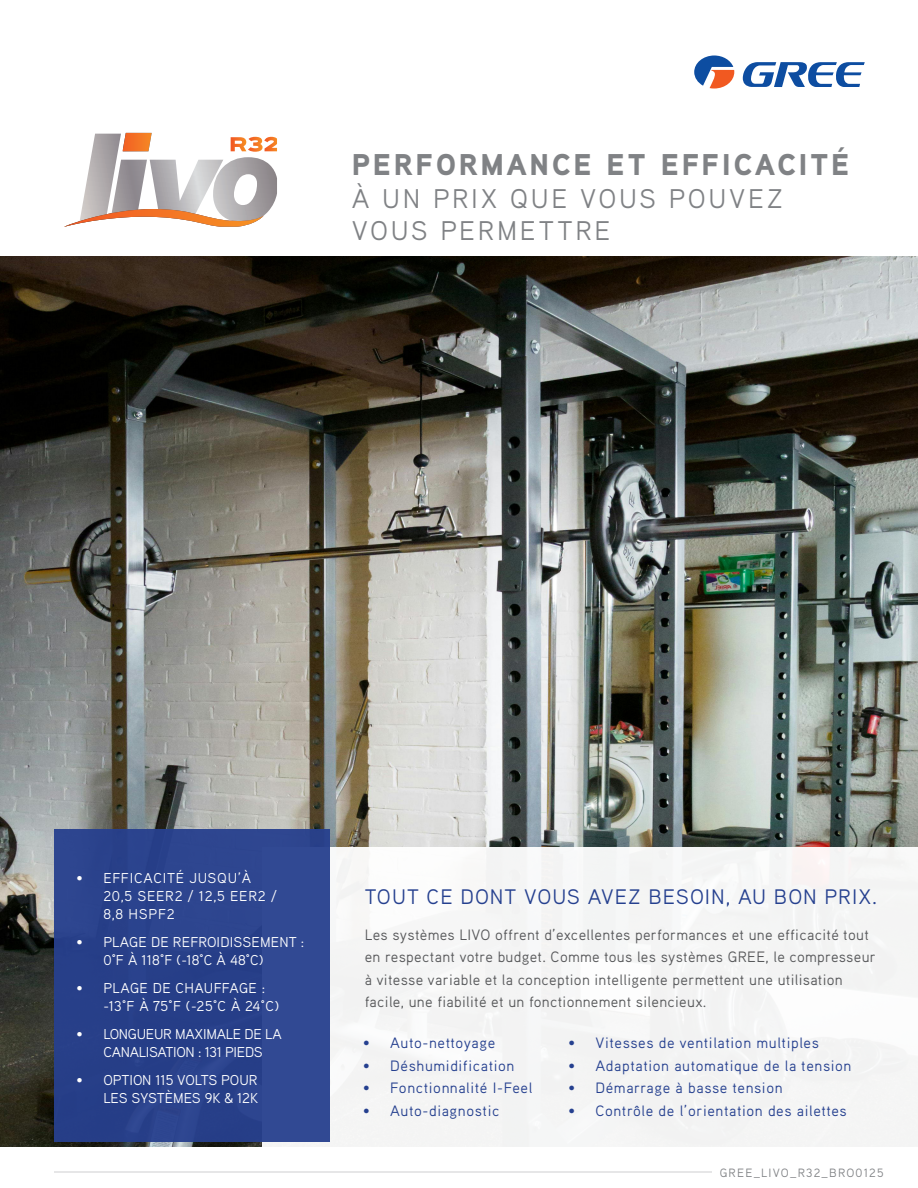
<style>
.page{position:relative;width:918px;height:1188px;background:#fff}
.page>*{position:absolute;margin:0;border:0;box-sizing:border-box;transform-origin:0 0}
.t1{font:900 30px "Aaux Pro";letter-spacing:.1em;color:#808285}
.t2{font:27px/32.4px "Aaux Pro";letter-spacing:.1em;color:#808285}
.t3{font:21px "Aaux Pro";letter-spacing:.05em;color:#25408f}
.t4{font:15px/22.5px "Aaux Pro";letter-spacing:.02em;color:#57585a}
.t5{font:15px "Aaux Pro";letter-spacing:.04em;color:#25408f}
.t6{font:14.25px/18px "Aaux Pro";color:#fff}
.t7{font:14.25px/18px "Aaux Pro";letter-spacing:.05em;color:#fff}
.t8{font:14.25px/18px "Aaux Pro";letter-spacing:-.02em;color:#fff;text-align:center}
.t9{font:14.25px/18px "Aaux Pro";letter-spacing:.03em;color:#fff}
.t10{font:12px "Aaux Pro";letter-spacing:.1em;color:#808285}
</style>
<div class="page">
<img style="left:0;top:256px;width:918px;height:891px">
<hr style="left:55px;top:1172px;width:657px;height:1px;background:#808285">
<div style="left:262px;top:848px;width:656px;height:301px;background:#f4f5f5"></div>
<div style="left:55px;top:830px;width:275px;height:312px;background:#27408e"></div>
<svg style="left:694px;top:56px;width:40px;height:33px"></svg>
<svg style="left:743px;top:62px;width:122px;height:25px"></svg>
<svg style="left:64px;top:133px;width:213px;height:94px"></svg>
<h1 class="t1" style="left:352px;top:145px;width:499px">PERFORMANCE ET EFFICACITÉ</h1>
<h2 class="t2" style="left:352px;top:181px;width:433px">À UN PRIX QUE VOUS POUVEZ<br>VOUS PERMETTRE</h2>
<p class="t7" style="left:103px;top:869px;width:175px;text-indent:-27px">• EFFICACITÉ JUSQU’À<br>20,5 SEER2 / 12,5 EER2 /<br>8,8 HSPF2</p>
<p class="t6" style="left:103px;top:933px;width:202px;text-indent:-27px">• PLAGE DE REFROIDISSEMENT :<br>0°F À 118°F (-18°C À 48°C)</p>
<p class="t9" style="left:103px;top:979px;width:177px;text-indent:-27px">• PLAGE DE CHAUFFAGE : -13°F À 75°F (-25°C À 24°C)</p>
<p class="t8" style="left:76px;top:1025px;width:207px">• LONGUEUR MAXIMALE DE LA<br>CANALISATION : 131 PIEDS</p>
<p class="t6" style="left:76px;top:1071px;width:184px;text-align:right">• OPTION 115 VOLTS POUR<br>LES SYSTÈMES 9K &amp; 12K</p>
<h3 class="t3" style="left:365px;top:883px;width:514px">TOUT CE DONT VOUS AVEZ BESOIN, AU BON PRIX.</h3>
<p class="t4" style="left:365px;top:923px;width:513px">Les systèmes LIVO offrent d’excellentes performances et une efficacité tout en respectant votre budget. Comme tous les systèmes GREE, le compresseur à vitesse variable et la conception intelligente permettent une utilisation facile, une fiabilité et un fonctionnement silencieux.</p>
<p class="t5" style="left:363px;top:1033px;width:134px">• Auto-nettoyage</p>
<p class="t5" style="left:363px;top:1056px;width:153px">• Déshumidification</p>
<p class="t5" style="left:363px;top:1078px;width:171px">• Fonctionnalité I-Feel</p>
<p class="t5" style="left:363px;top:1101px;width:138px">• Auto-diagnostic</p>
<p class="t5" style="left:568px;top:1033px;width:252px">• Vitesses de ventilation multiples</p>
<p class="t5" style="left:568px;top:1056px;width:285px">• Adaptation automatique de la tension</p>
<p class="t5" style="left:568px;top:1078px;width:216px">• Démarrage à basse tension</p>
<p class="t5" style="left:568px;top:1101px;width:280px">• Contrôle de l’orientation des ailettes</p>
<p class="t10" style="left:720px;top:1165px;width:165px">GREE_LIVO_R32_BRO0125</p>
</div>
